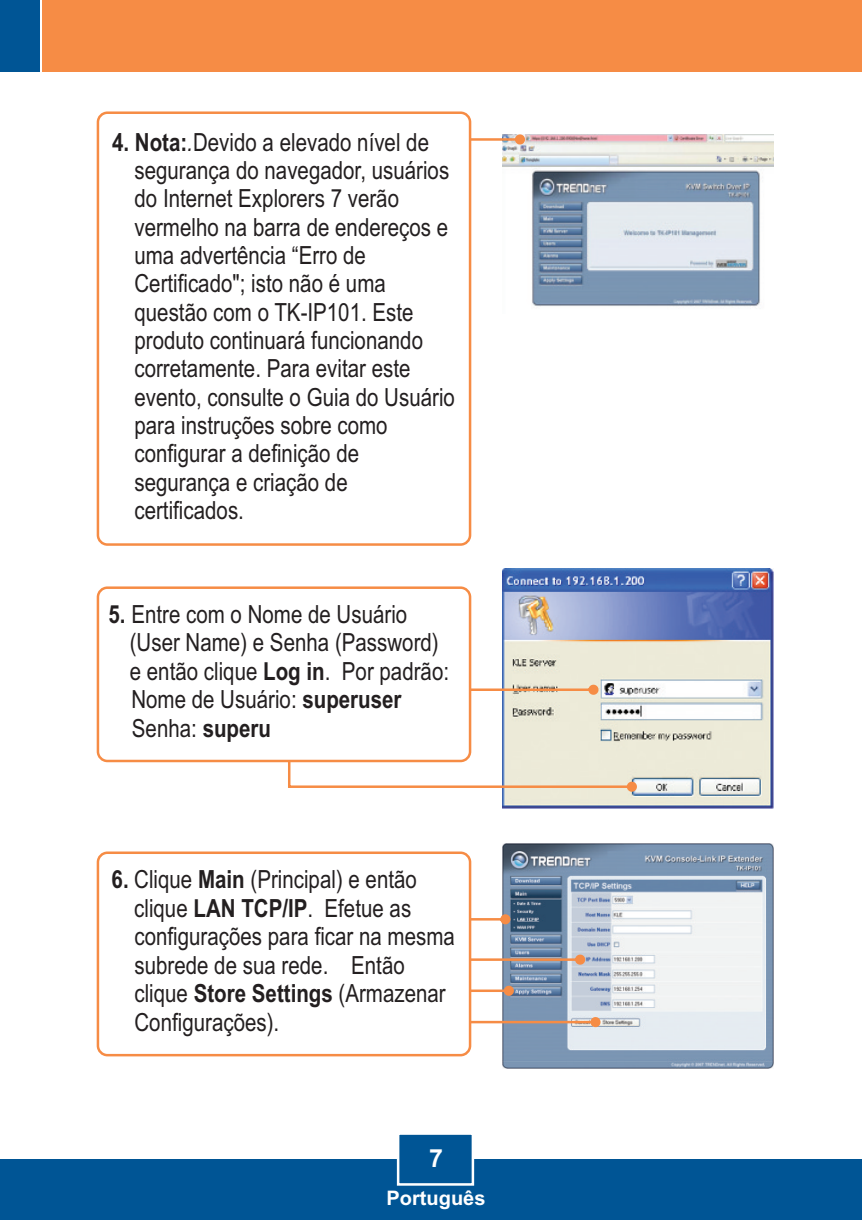
<style>
.page{position:relative;width:862px;height:1220px;background:#fff}
.page>*{position:absolute;margin:0;border:0;box-sizing:border-box;transform-origin:0 0}
.t1{font:25px/28.2px "Arial Narrow";color:#231f20}
.t2{font:700 25px "Arial";color:#fff}
.t3{font:700 20px "Arial";color:#fff}
.s1{font-weight:700}
.s2{font-style:italic}
</style>
<div class="page">
<div style="left:0;top:1159px;width:861px;height:61px;background:#005595"></div>
<div style="left:42px;top:0;width:819px;height:72px;background:#f68c45"></div>
<div style="left:0;top:0;width:39px;height:72px;background:#005595"></div>
<svg style="left:396px;top:1134px;width:79px;height:52px"></svg>
<img style="left:502px;top:135px;width:270px;height:172px">
<img style="left:502px;top:568px;width:270px;height:241px">
<img style="left:502px;top:843px;width:270px;height:225px">
<svg style="left:471px;top:134px;width:54px;height:10px"></svg>
<div style="left:97px;top:111px;width:374px;height:435px;background:#fff;border:3px solid #f68c45;border-radius:9px"></div>
<svg style="left:471px;top:684px;width:127px;height:11px"></svg>
<svg style="left:471px;top:914px;width:39px;height:10px"></svg>
<div style="left:97px;top:586px;width:374px;height:176px;background:#fff;border:3px solid #f68c45;border-radius:9px"></div>
<svg style="left:288px;top:761px;width:348px;height:30px"></svg>
<svg style="left:471px;top:954px;width:129px;height:73px"></svg>
<div style="left:97px;top:851px;width:374px;height:205px;background:#fff;border:3px solid #f68c45;border-radius:9px"></div>
<p class="t1" style="left:134px;top:130px;width:322px;text-indent:-22px"><span class="s1">4. Nota:</span><span class="s2">.</span>Devido a elevado nível de segurança do navegador, usuários do Internet Explorers 7 verão vermelho na barra de endereços e uma advertência “Erro de<br>Certificado"; isto não é uma questão com o TK-IP101. Este produto continuará funcionando corretamente. Para evitar este evento, consulte o Guia do Usuário para instruções sobre como configurar a definição de segurança e criação de certificados.</p>
<p class="t1" style="left:130px;top:602px;width:321px;text-indent:-21px"><span class="s1">5.</span> Entre com o Nome de Usuário (User Name) e Senha (Password) e então clique <span class="s1">Log in</span>. Por padrão:<br>Nome de Usuário: <span class="s1">superuser<br></span>Senha: <span class="s1">superu</span></p>
<p class="t1" style="left:134px;top:867px;width:322px;text-indent:-23px"><span class="s1">6.</span> Clique <span class="s1">Main</span> (Principal) e então clique <span class="s1">LAN TCP/IP</span>. Efetue as configurações para ficar na mesma subrede de sua rede. Então clique <span class="s1">Store Settings</span> (Armazenar<br>Configurações).</p>
<p class="t2" style="left:429px;top:1149px;width:15px">7</p>
<p class="t3" style="left:386px;top:1190px;width:100px">Português</p>
</div>
